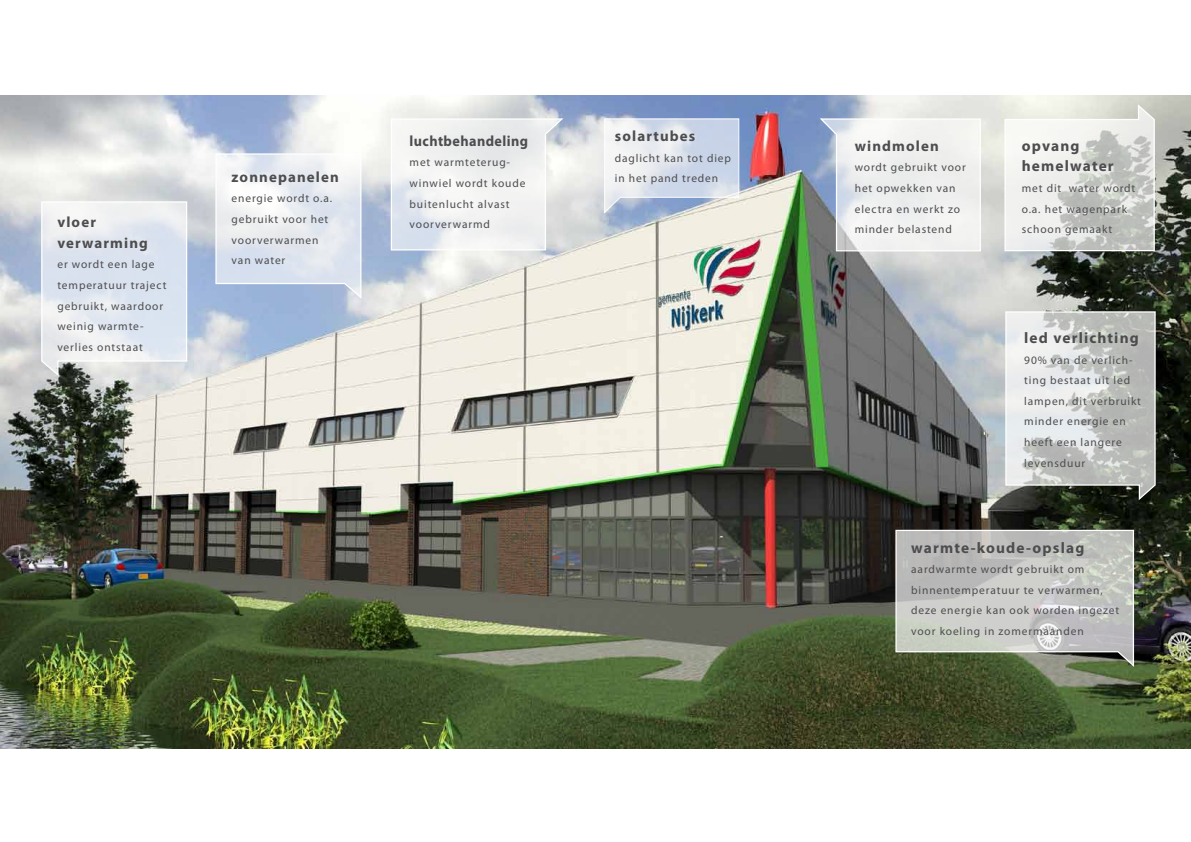
<style>
.page{position:relative;width:1191px;height:842px;background:#fff}
.page>*{position:absolute;margin:0;border:0;box-sizing:border-box;transform-origin:0 0}
.t1{font:700 15.3px/20.6px "Myriad Pro";letter-spacing:.075em;color:#4d4d4f}
.t2{font:700 14.9px/20.6px "Myriad Pro";letter-spacing:.075em;color:#4d4d4f}
.t3{font:700 14.9px "Myriad Pro";letter-spacing:.03em;color:#4d4d4f;scale:.95 1}
.t4{font:11.4px/20.6px "Myriad Pro";letter-spacing:.075em;color:#4d4d4f}
</style>
<div class="page">
<img style="left:0;top:95px;width:1191px;height:653px">
<svg style="left:818px;top:118px;width:163px;height:134px"></svg>
<svg style="left:41px;top:201px;width:147px;height:177px"></svg>
<svg style="left:215px;top:153px;width:148px;height:146px"></svg>
<svg style="left:390px;top:117px;width:173px;height:134px"></svg>
<svg style="left:1003px;top:103px;width:153px;height:149px"></svg>
<svg style="left:1004px;top:311px;width:152px;height:191px;background:#c2c4c2"></svg>
<svg style="left:894px;top:529px;width:241px;height:138px;background:#b8bab4"></svg>
<svg style="left:603px;top:118px;width:136px;height:96px"></svg>
<h2 class="t2" style="left:57px;top:211px;width:92px">vloer verwarming</h2>
<p class="t4" style="left:57px;top:254px;width:111px">er wordt een lage temperatuur traject gebruikt, waardoor weinig warmte&shy;verlies ontstaat</p>
<h2 class="t2" style="left:615px;top:125px;width:82px">solartubes</h2>
<p class="t4" style="left:615px;top:147px;width:118px">daglicht kan tot diep</p>
<h2 class="t3" style="left:409px;top:131px;width:126px">luchtbehandeling</h2>
<p class="t4" style="left:409px;top:152px;width:117px">met warmteterug&shy;winwiel wordt koude buitenlucht alvast voorverwarmd</p>
<h2 class="t2" style="left:232px;top:166px;width:109px">zonnepanelen</h2>
<p class="t4" style="left:615px;top:168px;width:105px">in het pand treden</p>
<p class="t4" style="left:232px;top:188px;width:102px">energie wordt o.a. gebruikt voor het voorverwarmen van water</p>
<h2 class="t2" style="left:854px;top:135px;width:85px">windmolen</h2>
<p class="t4" style="left:854px;top:157px;width:113px">wordt gebruikt voor het opwekken van electra en werkt zo minder belastend</p>
<h1 class="t1" style="left:1021px;top:135px;width:93px">opvang hemelwater</h1>
<p class="t4" style="left:1021px;top:178px;width:115px">met dit water wordt o.a. het wagenpark schoon gemaakt</p>
<h1 class="t1" style="left:1024px;top:327px;width:116px">led verlichting</h1>
<p class="t4" style="left:1024px;top:349px;width:118px">90% van de verlich&shy;ting bestaat uit led lampen, dit verbruikt minder energie en heeft een langere levensduur</p>
<h1 class="t1" style="left:911px;top:537px;width:175px">warmte-koude-opslag</h1>
<p class="t4" style="left:911px;top:559px;width:210px">aardwarmte wordt gebruikt om binnentemperatuur te verwarmen, deze energie kan ook worden ingezet voor koeling in zomermaanden</p>
</div>
